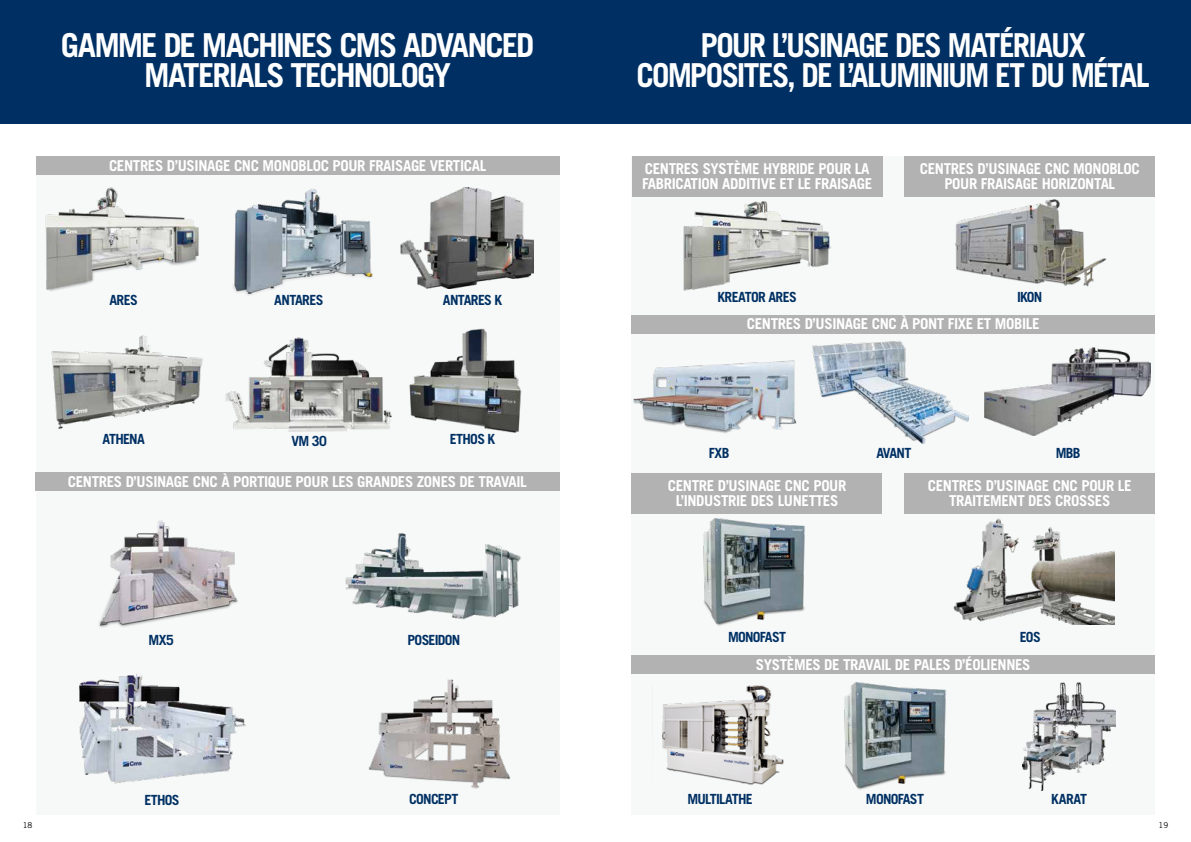
<style>
.page{position:relative;width:1191px;height:842px;background:#fff}
.page>*{position:absolute;margin:0;border:0;box-sizing:border-box;transform-origin:0 0}
.t1{font:700 33px/30.6px "Trade Gothic LT Std";letter-spacing:-.06em;color:#fff;text-align:center;scale:.95 1}
.t2{font:700 33px/30.6px "Trade Gothic LT Std";letter-spacing:-.06em;color:#fff;text-align:center}
.t3{font:700 15px/15px "Trade Gothic LT Std";letter-spacing:-.025em;color:#fff;text-align:center}
.t4{font:700 14px "Trade Gothic LT Std";letter-spacing:-.05em;color:#003063}
.t5{font:8px "Trade Gothic LT Std";color:#000}
</style>
<div class="page">
<div style="left:0;top:0;width:1191px;height:123px;background:#003063"></div>
<div style="left:36px;top:156px;width:523px;height:658px;background:#f7f9f9"></div>
<img style="left:51px;top:335px;width:152px;height:94px">
<img style="left:400px;top:187px;width:133px;height:101px">
<img style="left:409px;top:328px;width:113px;height:105px">
<img style="left:45px;top:187px;width:328px;height:108px">
<img style="left:345px;top:533px;width:176px;height:87px">
<img style="left:98px;top:520px;width:140px;height:108px">
<img style="left:368px;top:679px;width:143px;height:110px">
<img style="left:79px;top:673px;width:167px;height:111px">
<div style="left:36px;top:156px;width:523px;height:18px;background:#b3b2b2"></div>
<div style="left:35px;top:473px;width:524px;height:18px;background:#b3b2b2"></div>
<div style="left:631px;top:156px;width:524px;height:658px;background:#f7f9f9"></div>
<img style="left:703px;top:518px;width:102px;height:108px">
<img style="left:953px;top:518px;width:161px;height:107px">
<img style="left:633px;top:360px;width:164px;height:73px">
<img style="left:662px;top:685px;width:122px;height:100px">
<img style="left:984px;top:347px;width:166px;height:88px">
<img style="left:1022px;top:682px;width:93px;height:109px">
<img style="left:812px;top:341px;width:156px;height:102px">
<img style="left:844px;top:682px;width:102px;height:108px">
<div style="left:631px;top:315px;width:524px;height:18px;background:#b3b2b2"></div>
<div style="left:631px;top:655px;width:524px;height:18px;background:#b3b2b2"></div>
<div style="left:631px;top:473px;width:251px;height:41px;background:#b3b2b2"></div>
<div style="left:904px;top:473px;width:251px;height:41px;background:#b3b2b2"></div>
<div style="left:904px;top:156px;width:251px;height:41px;background:#b3b2b2"></div>
<div style="left:632px;top:156px;width:250px;height:41px;background:#b3b2b2"></div>
<img style="left:955px;top:199px;width:152px;height:88px">
<img style="left:683px;top:201px;width:149px;height:90px">
<img style="left:225px;top:337px;width:167px;height:95px">
<h1 class="t2" style="left:61px;top:29px;width:475px">GAMME DE MACHINES CMS ADVANCED<br>MATERIALS TECHNOLOGY</h1>
<h1 class="t1" style="left:636px;top:29px;width:542px">POUR L’USINAGE DES MATÉRIAUX<br>COMPOSITES, DE L’ALUMINIUM ET DU MÉTAL</h1>
<p class="t3" style="left:109px;top:157px;width:379px">CENTRES D’USINAGE CNC MONOBLOC POUR FRAISAGE VERTICAL</p>
<p class="t4" style="left:109px;top:292px;width:30px">ARES</p>
<p class="t4" style="left:102px;top:431px;width:44px">ATHENA</p>
<p class="t4" style="left:274px;top:292px;width:51px">ANTARES</p>
<p class="t4" style="left:291px;top:433px;width:37px">VM 30</p>
<p class="t4" style="left:443px;top:292px;width:61px">ANTARES K</p>
<p class="t4" style="left:450px;top:431px;width:47px">ETHOS K</p>
<p class="t3" style="left:68px;top:474px;width:460px">CENTRES D’USINAGE CNC À PORTIQUE POUR LES GRANDES ZONES DE TRAVAIL</p>
<p class="t4" style="left:149px;top:631px;width:27px">MX5</p>
<p class="t4" style="left:407px;top:631px;width:54px">POSEIDON</p>
<p class="t4" style="left:144px;top:792px;width:37px">ETHOS</p>
<p class="t4" style="left:409px;top:790px;width:51px">CONCEPT</p>
<p class="t3" style="left:642px;top:161px;width:232px;text-align:left">CENTRES SYSTÈME HYBRIDE POUR LA<br>FABRICATION ADDITIVE ET LE FRAISAGE</p>
<p class="t3" style="left:919px;top:161px;width:222px">CENTRES D’USINAGE CNC MONOBLOC<br>POUR FRAISAGE HORIZONTAL</p>
<p class="t4" style="left:717px;top:288px;width:81px">KREATOR ARES</p>
<p class="t4" style="left:1017px;top:288px;width:27px">IKON</p>
<p class="t3" style="left:747px;top:316px;width:294px">CENTRES D’USINAGE CNC À PONT FIXE ET MOBILE</p>
<p class="t4" style="left:708px;top:445px;width:22px">FXB</p>
<p class="t4" style="left:876px;top:445px;width:36px">AVANT</p>
<p class="t4" style="left:1055px;top:445px;width:26px">MBB</p>
<p class="t3" style="left:668px;top:478px;width:180px">CENTRE D’USINAGE CNC POUR<br>L’INDUSTRIE DES LUNETTES</p>
<p class="t3" style="left:927px;top:478px;width:205px">CENTRES D’USINAGE CNC POUR LE<br>TRAITEMENT DES CROSSES</p>
<p class="t4" style="left:728px;top:628px;width:59px">MONOFAST</p>
<p class="t4" style="left:1019px;top:628px;width:23px">EOS</p>
<p class="t3" style="left:756px;top:656px;width:276px">SYSTÈMES DE TRAVAIL DE PALES D’ÉOLIENNES</p>
<p class="t4" style="left:687px;top:791px;width:67px">MULTILATHE</p>
<p class="t4" style="left:866px;top:791px;width:59px">MONOFAST</p>
<p class="t4" style="left:1051px;top:791px;width:37px">KARAT</p>
<p class="t5" style="left:23px;top:820px;width:11px">18</p>
<p class="t5" style="left:1158px;top:820px;width:11px">19</p>
</div>
